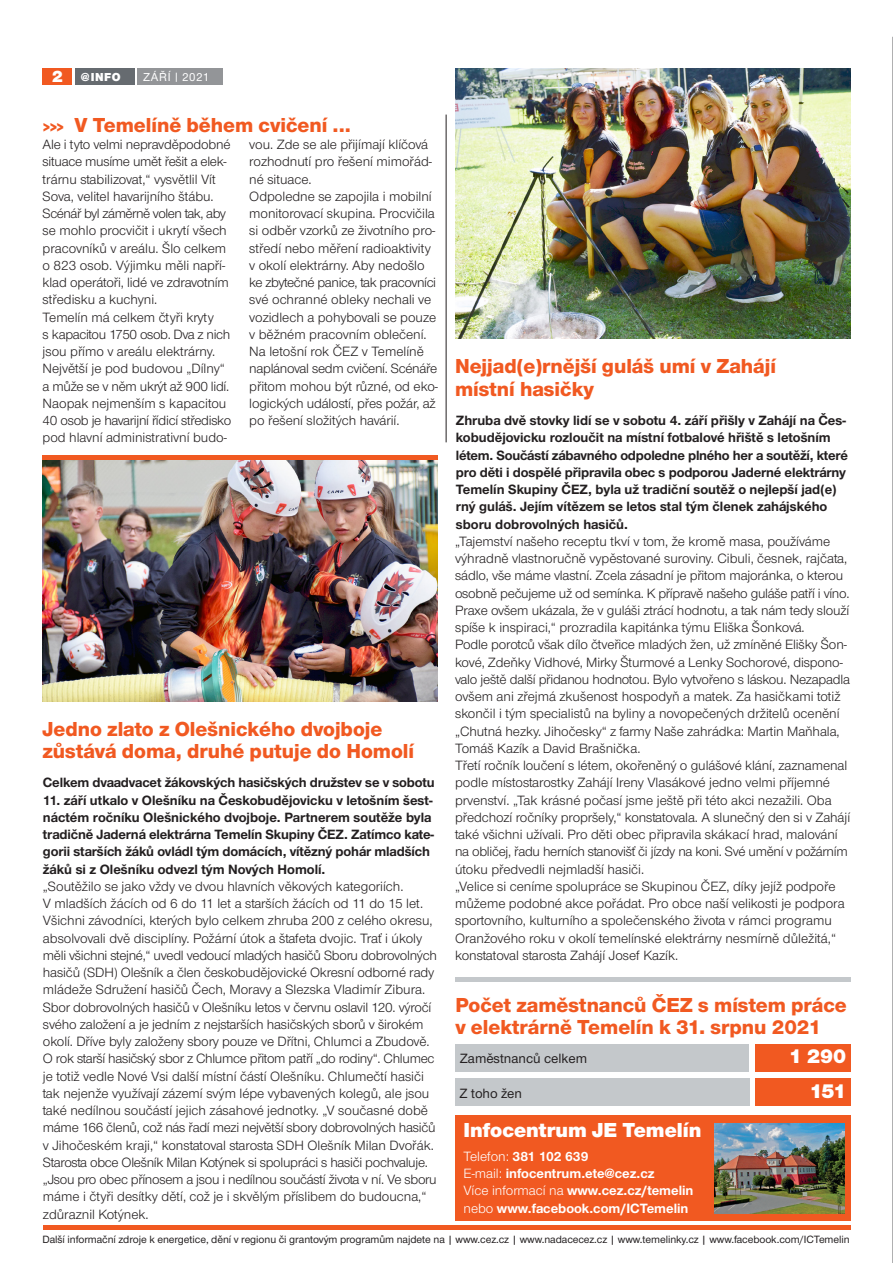
<style>
.page{position:relative;width:893px;height:1263px;background:#fff}
.page>*{position:absolute;margin:0;border:0;box-sizing:border-box;transform-origin:0 0}
.titulek_16{font:800 21px/22.5px "Nimbus CEZOT";color:#f15921}
.ramecek_text{font:900 21px "Nimbus CEZOT";color:#fff}
._00_text{font:900 21px "Nimbus CEZOT";letter-spacing:-.025em;color:#fff}
.ramecek_nadpis{font:900 17.25px "Nimbus CEZOT";color:#fff}
._00_text-2{font:13.95px/17.2px "Nimbus CEZOT";color:#231f20}
._00_text-3{font:700 13.95px/17.2px "Nimbus CEZOT";color:#231f20}
._00_text-4{font:13.95px/17.2px "Nimbus CEZOT";letter-spacing:-.02em;color:#231f20}
.ramecek_text-2{font:700 13.95px/17.2px "Nimbus CEZOT";color:#fff}
._00_text-5{font:500 13.95px "Nimbus CEZOT";color:#231f20}
.Pruh_text{font:500 12px "Nimbus CEZOT";letter-spacing:.05em;color:#fff}
.Pruh_text-2{font:900 12px "Nimbus CEZOT";color:#fff}
.tiráž{font:500 10.95px "Nimbus CEZOT";letter-spacing:-.005em;color:#231f20}
.s1{font-size:10.95px}
.s2{font-size:13.95px}
.s3{font-weight:400}
</style>
<div class="page">
<hr style="left:892px;top:37px;width:1px;height:1226px;background:#636366">
<div style="left:43px;top:68px;width:29px;height:17px;background:#f15921"></div>
<div style="left:138px;top:68px;width:85px;height:17px;background:#939598"></div>
<div style="left:75px;top:68px;width:60px;height:17px;background:#666b70"></div>
<img style="left:455px;top:68px;width:395px;height:271px">
<hr style="left:43px;top:1225px;width:807px;height:4px;background:#f15921">
<hr style="left:446px;top:115px;width:1px;height:327px;background:#231f20">
<div style="left:455px;top:1115px;width:395px;height:105px;background:#f15921"></div>
<img style="left:715px;top:1123px;width:129px;height:90px">
<img style="left:43px;top:460px;width:395px;height:241px">
<div style="left:43px;top:455px;width:395px;height:5px;background:#f15921"></div>
<div style="left:456px;top:1044px;width:293px;height:28px;background:#c4c8cb"></div>
<div style="left:755px;top:1044px;width:95px;height:28px;background:#f15921"></div>
<div style="left:455px;top:1078px;width:294px;height:28px;background:#c4c8cb"></div>
<div style="left:755px;top:1078px;width:95px;height:28px;background:#f15921"></div>
<hr style="left:455px;top:977px;width:395px;height:4px;background:#c4c8cb">
<p class="ramecek_nadpis" style="left:52px;top:66px;width:12px">2</p>
<p class="Pruh_text-2" style="left:81px;top:70px;width:41px">@INFO</p>
<p class="Pruh_text" style="left:143px;top:70px;width:67px">ZÁŘÍ <span class="s1">|</span> 2021</p>
<p class="titulek_16" style="left:43px;top:114px;width:309px"><span class="s2">&gt;&gt;&gt;</span> V Temelíně během cvičení ...</p>
<p class="_00_text-2" style="left:43px;top:136px;width:189px">Ale i tyto velmi nepravděpodobné situace musíme umět řešit a elek&shy;trárnu stabilizovat,“ vysvětlil Vít Sova, velitel havarijního štábu.</p>
<p class="_00_text-2" style="left:43px;top:205px;width:188px">Scénář byl záměrně volen tak, aby se mohlo procvičit i ukrytí všech pracovníků v areálu. Šlo celkem o 823 osob. Výjimku měli napří&shy;klad operátoři, lidé ve zdravotním středisku a kuchyni.</p>
<p class="_00_text-2" style="left:43px;top:308px;width:190px">Temelín má celkem čtyři kryty<br>s kapacitou 1750 osob. Dva z nich jsou přímo v areálu elektrárny.<br>Největší je pod budovou „Dílny“ a může se v něm ukrýt až 900 lidí.<br>Naopak nejmenším s kapacitou<br>40 osob je havarijní řídicí středisko pod hlavní administrativní budo-</p>
<p class="_00_text-2" style="left:249px;top:136px;width:184px">vou. Zde se ale přijímají klíčová rozhodnutí pro řešení mimořád&shy;né situace.</p>
<p class="_00_text-2" style="left:249px;top:188px;width:187px">Odpoledne se zapojila i mobilní monitorovací skupina. Procvičila si odběr vzorků ze životního pro-</p>
<p class="_00_text-2" style="left:249px;top:239px;width:188px">středí nebo měření radioaktivity v okolí elektrárny. Aby nedošlo ke zbytečné panice, tak pracovníci své ochranné obleky nechali ve vozidlech a pohybovali se pouze v běžném pracovním oblečení.</p>
<p class="_00_text-2" style="left:249px;top:343px;width:190px">Na letošní rok ČEZ v Temelíně naplánoval sedm cvičení. Scénáře přitom mohou být různé, od eko&shy;logických událostí, přes požár, až po řešení složitých havárií.</p>
<p class="titulek_16" style="left:43px;top:717px;width:373px">Jedno zlato z Olešnického dvojboje zůstává doma, druhé putuje do Homolí</p>
<p class="_00_text-3" style="left:43px;top:774px;width:393px">Celkem dvaadvacet žákovských hasičských družstev se v sobotu</p>
<p class="_00_text-3" style="left:43px;top:791px;width:393px">11. září utkalo v Olešníku na Českobudějovicku v letošním šest&shy;náctém ročníku Olešnického dvojboje. Partnerem soutěže byla tradičně Jaderná elektrárna Temelín Skupiny ČEZ. Zatímco kate&shy;gorii starších žáků ovládl tým domácích, vítězný pohár mladších žáků si z Olešníku odvezl tým Nových Homolí.</p>
<p class="_00_text-2" style="left:43px;top:878px;width:395px">„Soutěžilo se jako vždy ve dvou hlavních věkových kategoriích.<br>V mladších žácích od 6 do 11 let a starších žácích od 11 do 15 let.<br>Všichni závodníci, kterých bylo celkem zhruba 200 z celého okresu, absolvovali dvě disciplíny. Požární útok a štafeta dvojic. Trať i úkoly měli všichni stejné,“ uvedl vedoucí mladých hasičů Sboru dobrovolných hasičů (SDH) Olešník a člen českobudějovické Okresní odborné rady mládeže Sdružení hasičů Čech, Moravy a Slezska Vladimír Zibura.</p>
<p class="_00_text-2" style="left:43px;top:998px;width:394px">Sbor dobrovolných hasičů v Olešníku letos v červnu oslavil 120. výročí svého založení a je jedním z nejstarších hasičských sborů v širokém okolí. Dříve byly založeny sbory pouze ve Dřítni, Chlumci a Zbudově.<br>O rok starší hasičský sbor z Chlumce přitom patří „do rodiny“. Chlumec je totiž vedle Nové Vsi další místní částí Olešníku. Chlumečtí hasiči tak nejenže využívají zázemí svým lépe vybavených kolegů, ale jsou také nedílnou součástí jejich zásahové jednotky. „V současné době máme 166 členů, což nás řadí mezi největší sbory dobrovolných hasičů v Jihočeském kraji,“ konstatoval starosta SDH Olešník Milan Dvořák.</p>
<p class="_00_text-4" style="left:43px;top:1154px;width:395px">Starosta obce Olešník Milan Kotýnek si spolupráci s hasiči pochvaluje. „Jsou pro obec přínosem a jsou i nedílnou součástí života v ní. Ve sboru máme i čtyři desítky dětí, což je i skvělým příslibem do budoucna,“ zdůraznil Kotýnek.</p>
<p class="titulek_16" style="left:455px;top:355px;width:322px">Nejjad(e)rnější guláš umí v Zahájí místní hasičky</p>
<p class="_00_text-3" style="left:456px;top:412px;width:393px">Zhruba dvě stovky lidí se v sobotu 4. září přišly v Zahájí na Čes&shy;kobudějovicku rozloučit na místní fotbalové hřiště s letošním létem. Součástí zábavného odpoledne plného her a soutěží, které pro děti i dospělé připravila obec s podporou Jaderné elektrárny Temelín Skupiny ČEZ, byla už tradiční soutěž o nejlepší jad(e) rný guláš. Jejím vítězem se letos stal tým členek zahájského sboru dobrovolných hasičů.</p>
<p class="_00_text-2" style="left:455px;top:533px;width:396px">„Tajemství našeho receptu tkví v tom, že kromě masa, používáme výhradně vlastnoručně vypěstované suroviny. Cibuli, česnek, rajčata, sádlo, vše máme vlastní. Zcela zásadní je přitom majoránka, o kterou osobně pečujeme už od semínka. K přípravě našeho guláše patří i víno.<br>Praxe ovšem ukázala, že v guláši ztrácí hodnotu, a tak nám tedy slouží spíše k inspiraci,“ prozradila kapitánka týmu Eliška Šonková.</p>
<p class="_00_text-2" style="left:455px;top:636px;width:397px">Podle porotců však dílo čtveřice mladých žen, už zmíněné Elišky Šon&shy;kové, Zdeňky Vidhové, Mirky Šturmové a Lenky Sochorové, dispono&shy;valo ještě další přidanou hodnotou. Bylo vytvořeno s láskou. Nezapadla ovšem ani zřejmá zkušenost hospodyň a matek. Za hasičkami totiž skončil i tým specialistů na byliny a novopečených držitelů ocenění „Chutná hezky. Jihočesky“ z farmy Naše zahrádka: Martin Maňhala, Tomáš Kazík a David Brašnička.</p>
<p class="_00_text-2" style="left:455px;top:757px;width:397px">Třetí ročník loučení s létem, okořeněný o gulášové klání, zaznamenal podle místostarostky Zahájí Ireny Vlasákové jedno velmi příjemné prvenství. „Tak krásné počasí jsme ještě při této akci nezažili. Oba předchozí ročníky propršely,“ konstatovala. A slunečný den si v Zahájí také všichni užívali. Pro děti obec připravila skákací hrad, malování na obličej, řadu herních stanovišť či jízdy na koni. Své umění v požárním útoku předvedli nejmladší hasiči.</p>
<p class="_00_text-2" style="left:455px;top:878px;width:391px">„Velice si ceníme spolupráce se Skupinou ČEZ, díky jejíž podpoře můžeme podobné akce pořádat. Pro obce naší velikosti je podpora sportovního, kulturního a společenského života v rámci programu Oranžového roku v okolí temelínské elektrárny nesmírně důležitá,“ konstatoval starosta Zahájí Josef Kazík.</p>
<p class="titulek_16" style="left:455px;top:993px;width:393px">Počet zaměstnanců ČEZ s místem práce v elektrárně Temelín k 31. srpnu 2021</p>
<p class="_00_text-5" style="left:460px;top:1050px;width:129px">Zaměstnanců celkem</p>
<p class="_00_text" style="left:789px;top:1044px;width:59px">1 290</p>
<p class="_00_text-5" style="left:460px;top:1085px;width:64px">Z toho žen</p>
<p class="_00_text" style="left:809px;top:1079px;width:38px">151</p>
<p class="ramecek_text" style="left:464px;top:1118px;width:239px">Infocentrum JE Temelín</p>
<p class="ramecek_text-2" style="left:464px;top:1147px;width:127px"><span class="s3">Telefon:</span> 381 102 639</p>
<p class="ramecek_text-2" style="left:464px;top:1165px;width:192px"><span class="s3">E-mail:</span> infocentrum.ete@cez.cz</p>
<p class="ramecek_text-2" style="left:464px;top:1182px;width:231px"><span class="s3">Více informací na</span> www.cez.cz/temelin <span class="s3">nebo</span> www.facebook.com/ICTemelin</p>
<p class="tiráž" style="left:43px;top:1233px;width:809px">Další informační zdroje k energetice, dění v regionu či grantovým programům najdete na | www.cez.cz | www.nadacecez.cz | www.temelinky.cz | www.facebook.com/ICTemelin</p>
</div>
